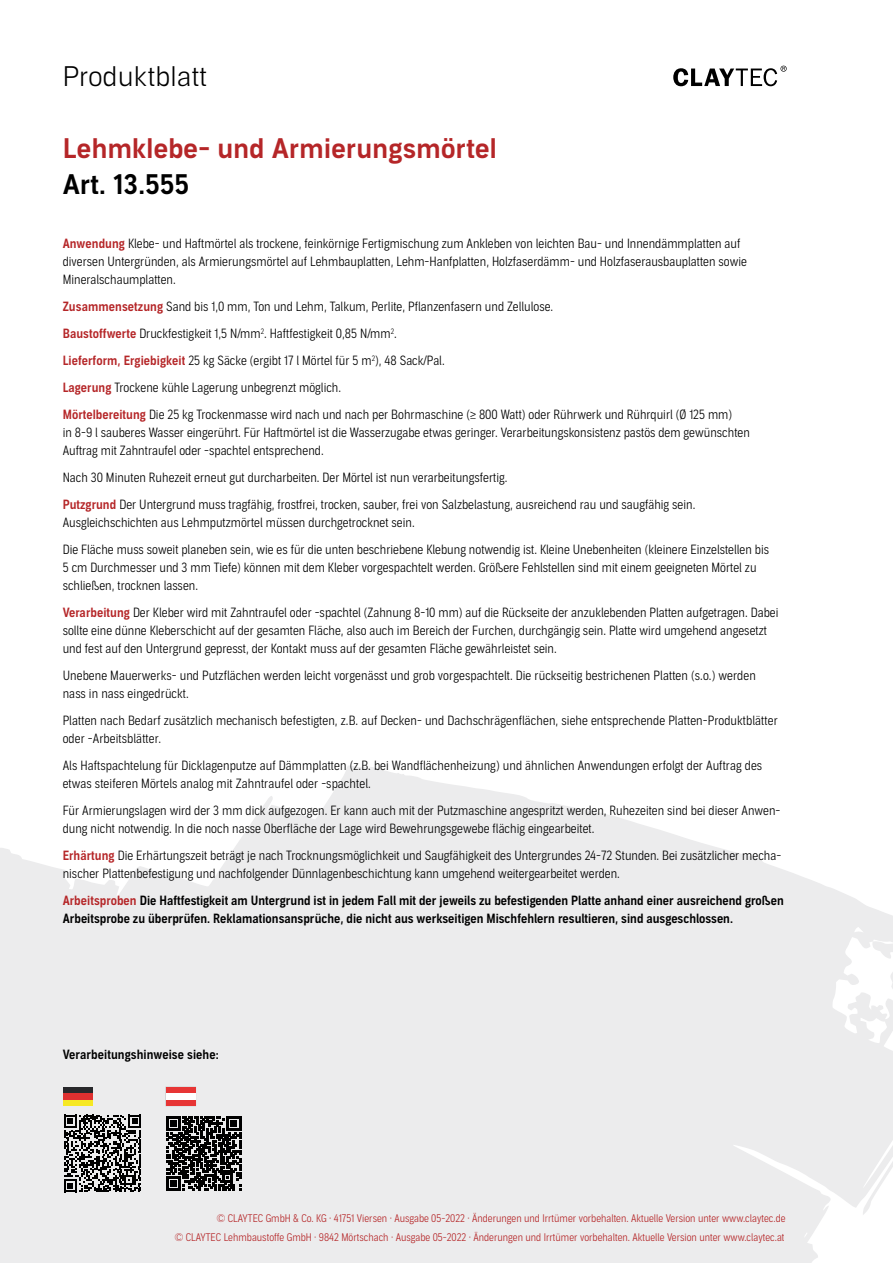
<style>
.page{position:relative;width:893px;height:1263px;background:#fff}
.page>*{position:absolute;margin:0;border:0;box-sizing:border-box;transform-origin:0 0}
.t1{font:27px "Aago Sm";letter-spacing:.01em;color:#b52628}
.t2{font:300 27px "Aago";letter-spacing:.01em;color:#000}
.t3{font:27px "Aago Sm";letter-spacing:.01em;color:#000}
.t4{font:300 12.75px/18px "Aago Condensed";color:#000}
.t5{font:12.75px/18px "Aago Condensed Sm";color:#000}
.t6{font:300 10.5px/18.9px "Aago Condensed";color:#b52628;text-align:right}
.s1{font-family:"Aago Condensed Sm";font-weight:400;color:#b52628}
.s2{color:#b52628}
</style>
<div class="page">
<svg style="left:0;top:766px;width:893px;height:496px;fill:#ececed"></svg>
<svg style="left:673px;top:66px;width:114px;height:20px"></svg>
<svg style="left:64px;top:1115px;width:77px;height:77px;background:#6a6a6a"></svg>
<div style="left:63px;top:1087px;width:30px;height:19px;background:#28282b"></div>
<svg style="left:63px;top:1099px;width:30px;height:7px"></svg>
<div style="left:63px;top:1093px;width:30px;height:6px;background:#de3030"></div>
<div style="left:166px;top:1087px;width:30px;height:19px;background:#e73535"></div>
<div style="left:166px;top:1093px;width:30px;height:6px;background:#fff"></div>
<svg style="left:166px;top:1116px;width:75px;height:75px;background:#424242"></svg>
<h1 class="t2" style="left:63px;top:61px;width:146px">Produktblatt</h1>
<h1 class="t1" style="left:63px;top:133px;width:435px">Lehmklebe- und Armierungsmörtel</h1>
<h1 class="t3" style="left:63px;top:169px;width:128px">Art. 13.555</h1>
<p class="t4" style="left:63px;top:235px;width:686px"><span class="s1">Anwendung</span> Klebe- und Haftmörtel als trockene, feinkörnige Fertigmischung zum Ankleben von leichten Bau- und Innendämmplatten auf diversen Untergründen, als Armierungsmörtel auf Lehmbauplatten, Lehm-Hanfplatten, Holzfaserdämm- und Holzfaserausbauplatten sowie<br>Mineralschaumplatten.</p>
<p class="t4" style="left:63px;top:294px;width:671px;line-height:27px"><span class="s1">Zusammensetzung</span> Sand bis 1,0 mm, Ton und Lehm, Talkum, Perlite, Pflanzenfasern und Zellulose.<br><span class="s1">Baustoffwerte</span> Druckfestigkeit 1,5 N/mm<sup>2</sup>. Haftfestigkeit 0,85 N/mm<sup>2</sup>.<br><span class="s1">Lieferform, Ergiebigkeit</span> 25 kg Säcke (ergibt 17 l Mörtel für 5 m<sup>2</sup>), 48 Sack/Pal.<br><span class="s1">Lagerung</span> Trockene kühle Lagerung unbegrenzt möglich.<br><span class="s1">Mörtelbereitung</span> Die 25 kg Trockenmasse wird nach und nach per Bohrmaschine (≥ 800 Watt) oder Rührwerk und Rührquirl (Ø 125 mm)</p>
<p class="t4" style="left:63px;top:424px;width:689px">in 8-9 l sauberes Wasser eingerührt. Für Haftmörtel ist die Wasserzugabe etwas geringer. Verarbeitungskonsistenz pastös dem gewünschten<br>Auftrag mit Zahntraufel oder -spachtel entsprechend.</p>
<p class="t4" style="left:63px;top:465px;width:634px;line-height:27px">Nach 30 Minuten Ruhezeit erneut gut durcharbeiten. Der Mörtel ist nun verarbeitungsfertig.<br><span class="s1">Putzgrund</span> Der Untergrund muss tragfähig, frostfrei, trocken, sauber, frei von Salzbelastung, ausreichend rau und saugfähig sein.</p>
<p class="t4" style="left:63px;top:510px;width:708px;line-height:27px">Ausgleichschichten aus Lehmputzmörtel müssen durchgetrocknet sein.<br>Die Fläche muss soweit planeben sein, wie es für die unten beschriebene Klebung notwendig ist. Kleine Unebenheiten (kleinere Einzelstellen bis</p>
<p class="t4" style="left:63px;top:559px;width:695px">5 cm Durchmesser und 3 mm Tiefe) können mit dem Kleber vorgespachtelt werden. Größere Fehlstellen sind mit einem geeigneten Mörtel zu schließen, trocknen lassen.</p>
<p class="t4" style="left:63px;top:604px;width:717px"><span class="s1">Verarbeitung</span> Der Kleber wird mit Zahntraufel oder -spachtel (Zahnung 8-10 mm) auf die Rückseite der anzuklebenden Platten aufgetragen. Dabei sollte eine dünne Kleberschicht auf der gesamten Fläche, also auch im Bereich der Furchen, durchgängig sein. Platte wird umgehend angesetzt und fest auf den Untergrund gepresst, der Kontakt muss auf der gesamten Fläche gewährleistet sein.</p>
<p class="t4" style="left:63px;top:667px;width:695px">Unebene Mauerwerks- und Putzflächen werden leicht vorgenässt und grob vorgespachtelt. Die rückseitig bestrichenen Platten (s.o.) werden nass in nass eingedrückt.</p>
<p class="t4" style="left:63px;top:712px;width:717px">Platten nach Bedarf zusätzlich mechanisch befestigten, z.B. auf Decken- und Dachschrägenflächen, siehe entsprechende Platten-Produktblätter oder -Arbeitsblätter.</p>
<p class="t4" style="left:63px;top:757px;width:701px">Als Haftspachtelung für Dicklagenputze auf Dämmplatten (z.B. bei Wandflächenheizung) und ähnlichen Anwendungen erfolgt der Auftrag des etwas steiferen Mörtels analog mit Zahntraufel oder -spachtel.</p>
<p class="t4" style="left:63px;top:802px;width:719px">Für Armierungslagen wird der 3 mm dick aufgezogen. Er kann auch mit der Putzmaschine angespritzt werden, Ruhezeiten sind bei dieser Anwen&shy;dung nicht notwendig. In die noch nasse Oberfläche der Lage wird Bewehrungsgewebe flächig eingearbeitet.</p>
<p class="t4" style="left:63px;top:847px;width:720px"><span class="s1">Erhärtung</span> Die Erhärtungszeit beträgt je nach Trocknungsmöglichkeit und Saugfähigkeit des Untergrundes 24-72 Stunden. Bei zusätzlicher mecha&shy;nischer Plattenbefestigung und nachfolgender Dünnlagenbeschichtung kann umgehend weitergearbeitet werden.</p>
<p class="t5" style="left:63px;top:892px;width:723px"><span class="s2">Arbeitsproben</span> Die Haftfestigkeit am Untergrund ist in jedem Fall mit der jeweils zu befestigenden Platte anhand einer ausreichend großen<br>Arbeitsprobe zu überprüfen. Reklamationsansprüche, die nicht aus werkseitigen Mischfehlern resultieren, sind ausgeschlossen.</p>
<p class="t5" style="left:63px;top:1045px;width:158px">Verarbeitungshinweise siehe:</p>
<p class="t6" style="left:175px;top:1209px;width:612px">© CLAYTEC GmbH &amp; Co. KG · 41751 Viersen · Ausgabe 05-2022 · Änderungen und Irrtümer vorbehalten. Aktuelle Version unter www.claytec.de<br>© CLAYTEC Lehmbaustoffe GmbH · 9842 Mörtschach · Ausgabe 05-2022 · Änderungen und Irrtümer vorbehalten. Aktuelle Version unter www.claytec.at</p>
</div>
